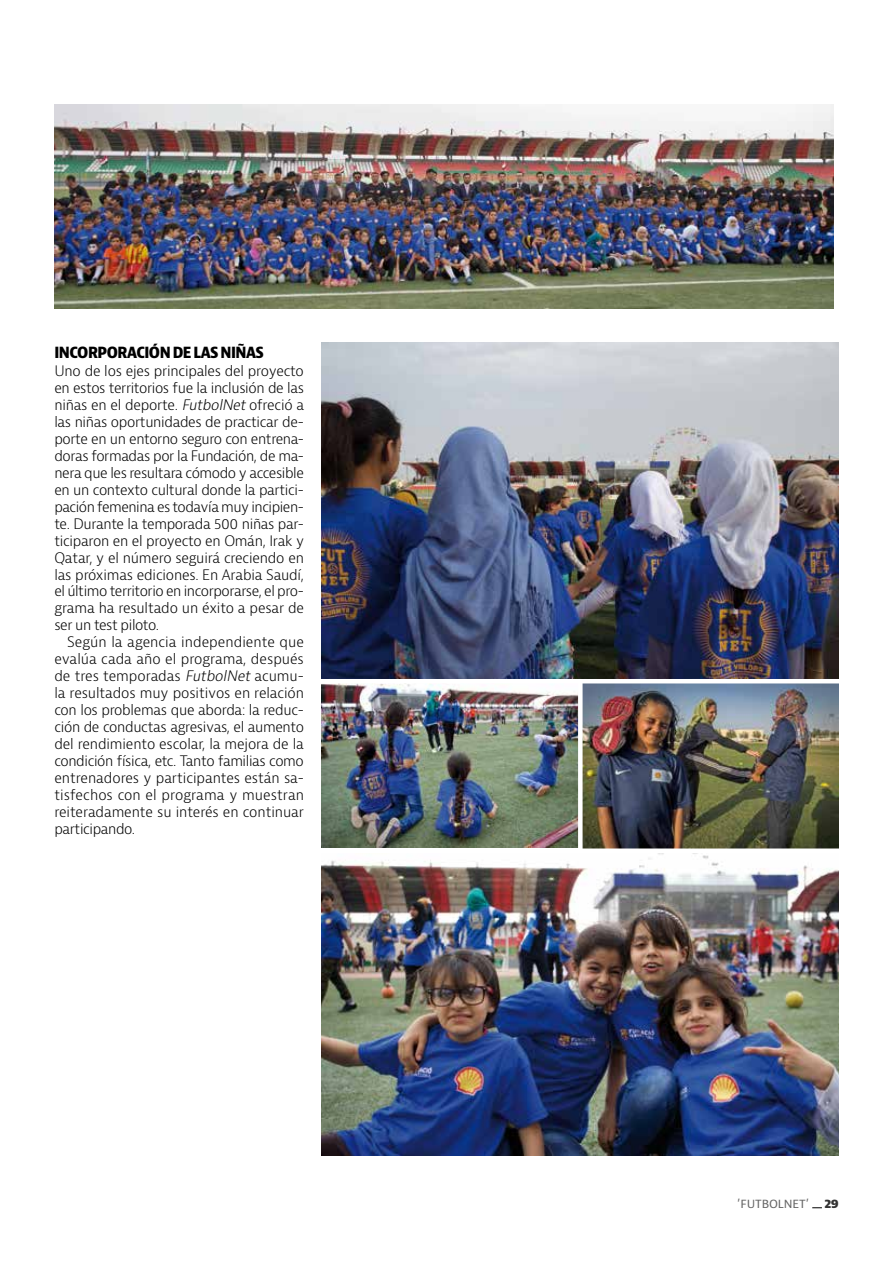
<style>
.page{position:relative;width:893px;height:1263px;background:#fff}
.page>*{position:absolute;margin:0;border:0;box-sizing:border-box;transform-origin:0 0}
.t1{font:800 condensed 15px "Bernina Sans";letter-spacing:-.035em;color:#000}
.t2{font:300 14.1px/17px "Bernina Sans";letter-spacing:-.015em;color:#000;text-align:justify}
.t3{font:12px "Bernina Sans";letter-spacing:-.01em;color:#666}
.s1{font-style:italic}
.s2{font-weight:800;color:#333}
</style>
<div class="page">
<img style="left:322px;top:684px;width:256px;height:164px">
<img style="left:322px;top:853px;width:517px;height:303px">
<img style="left:54px;top:105px;width:779px;height:203px">
<img style="left:322px;top:342px;width:517px;height:337px">
<img style="left:583px;top:683px;width:256px;height:165px">
<p class="t1" style="left:54px;top:343px;width:211px">INCORPORACIÓN DE LAS NIÑAS</p>
<p class="t2" style="left:54px;top:363px;width:251px">Uno de los ejes principales del proyecto en estos territorios fue la inclusión de las niñas en el deporte. <span class="s1">FutbolNet</span>ofreció a las niñas oportunidades de practicar de&shy;porte en un entorno seguro con entrena&shy;doras formadas por la Fundación, de ma&shy;nera que les resultara cómodo y accesible en un contexto cultural donde la partici&shy;pación femenina es todavía muy incipien&shy;te. Durante la temporada 500 niñas par&shy;ticiparon en el proyecto en Omán, Irak y Qatar, y el número seguirá creciendo en las próximas ediciones. En Arabia Saudí, el último territorio en incorporarse, el pro&shy;grama ha resultado un éxito a pesar de ser un test piloto.</p>
<p class="t2" style="left:54px;top:634px;width:251px;text-indent:13px">Según la agencia independiente que evalúa cada año el programa, después de tres temporadas <span class="s1">FutbolNet</span> acumu&shy;la resultados muy positivos en relación con los problemas que aborda: la reduc&shy;ción de conductas agresivas, el aumento del rendimiento escolar, la mejora de la condición física, etc. Tanto familias como entrenadores y participantes están sa&shy;tisfechos con el programa y muestran reiteradamente su interés en continuar participando.</p>
<p class="t3" style="left:737px;top:1196px;width:103px">’FUTBOLNET’ <span class="s2">29</span></p>
</div>
